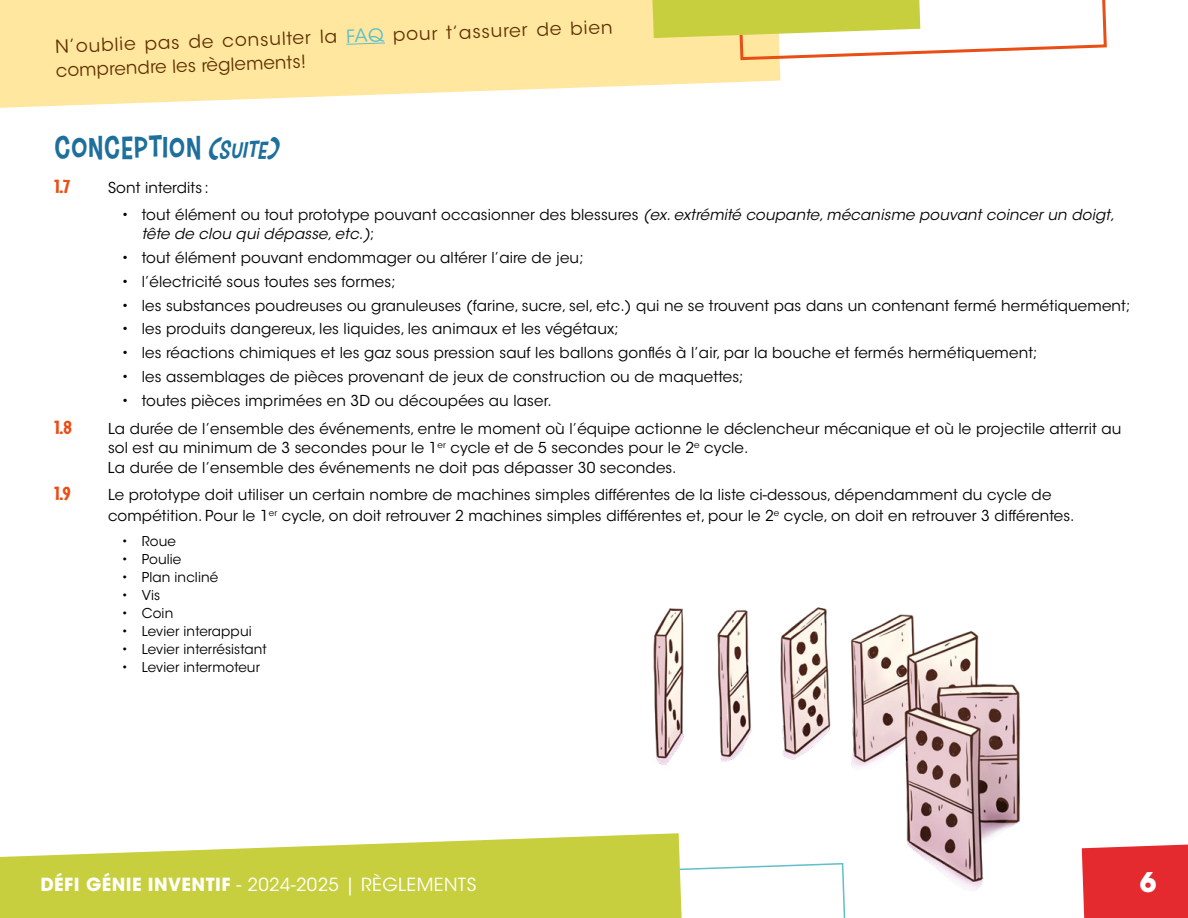
<style>
.page{position:relative;width:1188px;height:918px;background:#fff}
.page>*{position:absolute;margin:0;border:0;box-sizing:border-box;transform-origin:0 0}
.t1{font:31.5px "Carton Six";letter-spacing:.035em;color:#1e6f9c}
.t2{font:700 27px "ITC Avant Garde Std";color:#fff}
.t3{font:900 19.5px "Cafeteria";color:#e94e14}
.t4{font:18px/24px "ITC Avant Garde Std";color:#613000}
.t5{font:18px "ITC Avant Garde Std";letter-spacing:.025em;color:#fff}
.t6{font:15px/19.5px "ITC Avant Garde Std";letter-spacing:.01em;color:#000}
.t7{font:italic 15px/19.5px "ITC Avant Garde Std";letter-spacing:.01em;color:#000}
.t8{font:13.5px "ITC Avant Garde Std";letter-spacing:.01em;color:#000}
.s1{color:#5fbfcb}
.s2{font-family:"CC Meanwhile";font-weight:700;font-style:italic;font-size:24px}
.s3{font-style:italic;font-size:24px}
.s4{font-style:normal}
.s5{font-weight:700}
</style>
<div class="page">
<svg style="left:0;top:835px;width:682px;height:83px;background:#cfd557"></svg>
<div style="left:1082px;top:844px;width:106px;height:74px;background:#e42a2e"></div>
<img style="left:622px;top:607px;width:398px;height:285px">
<svg style="left:0;top:0;width:780px;height:108px;background:#ffeaad"></svg>
<svg style="left:652px;top:0;width:455px;height:62px"></svg>
<svg style="left:345px;top:42px;width:41px;height:3px"></svg>
<p class="t4" style="left:55px;top:34px;width:559px;rotate:-2deg">N’oublie pas de consulter la <span class="s1">FAQ</span> pour t’assurer de bien comprendre les règlements!</p>
<h1 class="t1" style="left:54px;top:129px;width:232px">CONCEPTION <span class="s2">(</span><span class="s3">SUITE</span><span class="s2">)</span></h1>
<h3 class="t3" style="left:54px;top:176px;width:18px">1.7</h3>
<p class="t6" style="left:108px;top:178px;width:102px">Sont interdits :</p>
<p class="t7" style="left:142px;top:205px;width:974px;text-indent:-20px"><span class="s4">• tout élément ou tout prototype pouvant occasionner des blessures</span> (ex. extrémité coupante, mécanisme pouvant coincer un doigt, tête de clou qui dépasse, etc.)<span class="s4">;</span></p>
<p class="t6" style="left:122px;top:248px;width:464px">• tout élément pouvant endommager ou altérer l’aire de jeu;</p>
<p class="t6" style="left:122px;top:272px;width:276px">• l’électricité sous toutes ses formes;</p>
<p class="t6" style="left:122px;top:296px;width:1010px">• les substances poudreuses ou granuleuses (farine, sucre, sel, etc. ) qui ne se trouvent pas dans un contenant fermé hermétiquement;</p>
<p class="t6" style="left:122px;top:320px;width:499px">• les produits dangereux, les liquides, les animaux et les végétaux;</p>
<p class="t6" style="left:122px;top:343px;width:918px">• les réactions chimiques et les gaz sous pression sauf les ballons gonflés à l’air, par la bouche et fermés hermétiquement;</p>
<p class="t6" style="left:122px;top:367px;width:624px">• les assemblages de pièces provenant de jeux de construction ou de maquettes;</p>
<p class="t6" style="left:122px;top:391px;width:429px">• toutes pièces imprimées en 3D ou découpées au laser.</p>
<h3 class="t3" style="left:54px;top:416px;width:19px">1.8</h3>
<p class="t6" style="left:108px;top:419px;width:1015px">La durée de l’ensemble des événements, entre le moment où l’équipe actionne le déclencheur mécanique et où le projectile atterrit au sol est au minimum de 3 secondes pour le 1<sup>er</sup> cycle et de 5 secondes pour le 2<sup>e</sup> cycle.<br>La durée de l’ensemble des événements ne doit pas dépasser 30 secondes.</p>
<h3 class="t3" style="left:54px;top:483px;width:18px">1.9</h3>
<p class="t6" style="left:108px;top:485px;width:965px;line-height:21px">Le prototype doit utiliser un certain nombre de machines simples différentes de la liste ci-dessous, dépendamment du cycle de compétition. Pour le 1<sup>er</sup> cycle, on doit retrouver 2 machines simples différentes et, pour le 2<sup>e</sup> cycle, on doit en retrouver 3 différentes.</p>
<p class="t8" style="left:122px;top:533px;width:56px">• Roue</p>
<p class="t8" style="left:122px;top:551px;width:61px">• Poulie</p>
<p class="t8" style="left:122px;top:569px;width:98px">• Plan incliné</p>
<p class="t8" style="left:122px;top:587px;width:40px">• Vis</p>
<p class="t8" style="left:122px;top:605px;width:53px">• Coin</p>
<p class="t8" style="left:122px;top:623px;width:132px">• Levier interappui</p>
<p class="t8" style="left:122px;top:641px;width:147px">• Levier interrésistant</p>
<p class="t8" style="left:122px;top:659px;width:140px">• Levier intermoteur</p>
<p class="t5" style="left:40px;top:874px;width:437px"><span class="s5">DÉFI GÉNIE INVENTIF</span> - 2024-2025 | RÈGLEMENTS</p>
<h2 class="t2" style="left:1140px;top:865px;width:18px">6</h2>
</div>
